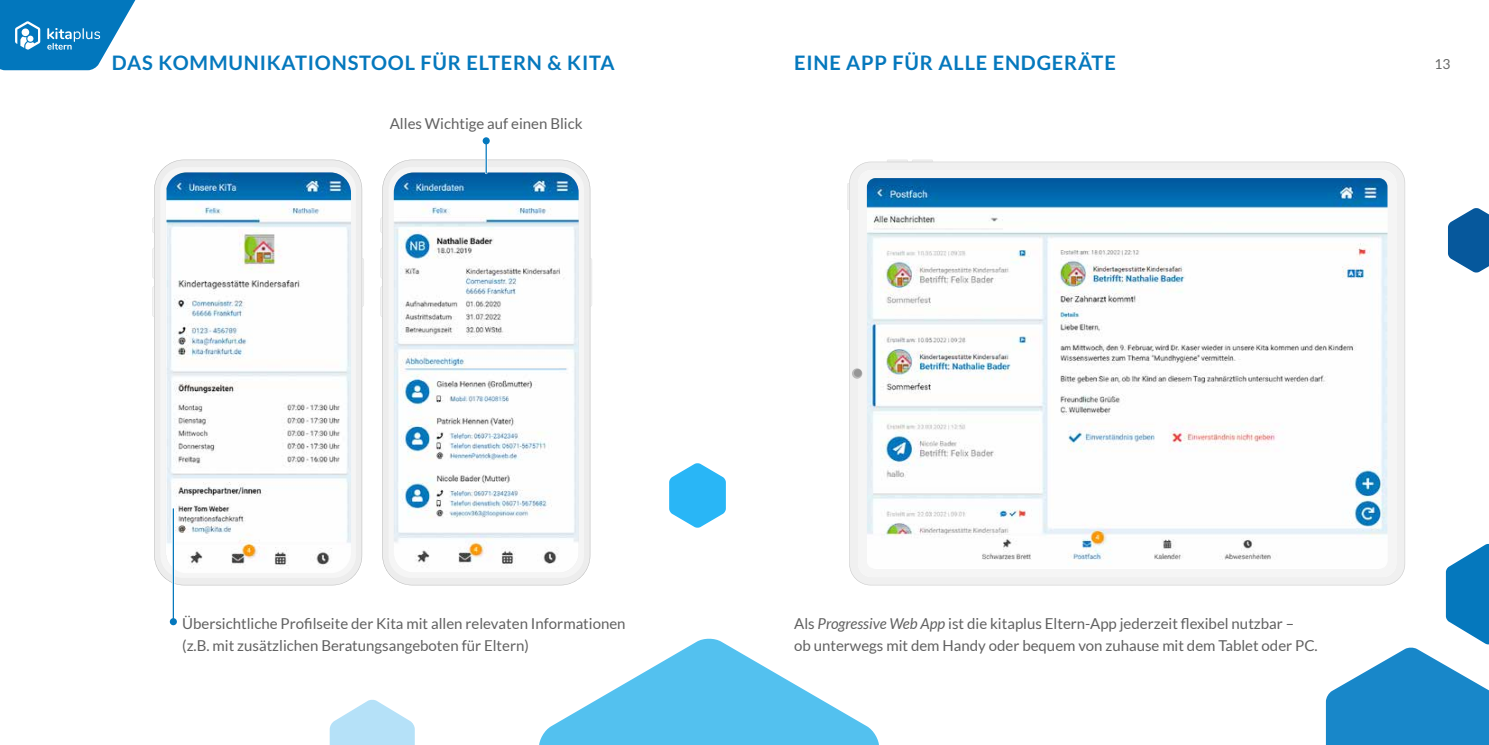
<style>
.page{position:relative;width:1489px;height:745px;background:#fff}
.page>*{position:absolute;margin:0;border:0;box-sizing:border-box;transform-origin:0 0}
.t1{font:700 20px "Lato";letter-spacing:.04em;color:#0578bd}
.t2{font:15px/22.5px "Lato";color:#616161}
.t3{font:13.75px "Lato";color:#676867}
.s1{font-style:italic}
</style>
<div class="page">
<svg style="left:0;top:0;width:136px;height:70px"></svg>
<div style="left:849px;top:162px;width:555px;height:423px;background:#f0f0f0"></div>
<svg style="left:858px;top:170px;width:538px;height:406px;fill:#f5f5f5"></svg>
<svg style="left:851px;top:368px;width:11px;height:10px"></svg>
<div style="left:853px;top:369px;width:8px;height:7px;background:#969696;border-radius:50%"></div>
<img style="left:866px;top:178px;width:521px;height:389px">
<svg style="left:330px;top:699px;width:85px;height:45px"></svg>
<svg style="left:1325px;top:543px;width:163px;height:201px"></svg>
<svg style="left:539px;top:638px;width:340px;height:106px"></svg>
<svg style="left:669px;top:463px;width:56px;height:64px"></svg>
<svg style="left:1448px;top:208px;width:40px;height:64px"></svg>
<svg style="left:154px;top:159px;width:208px;height:426px;background:#ebebeb"></svg>
<div style="left:160px;top:167px;width:196px;height:410px;background:#f5f5f5"></div>
<svg style="left:382px;top:159px;width:208px;height:426px;background:#ebebeb"></svg>
<div style="left:388px;top:167px;width:196px;height:410px;background:#f5f5f5"></div>
<img style="left:166px;top:172px;width:185px;height:401px">
<img style="left:394px;top:172px;width:184px;height:400px">
<div style="left:482px;top:137px;width:7px;height:7px;background:#0578bd;border-radius:50%"></div>
<hr style="left:485px;top:141px;width:2px;height:32px;background:#0578bd">
<hr style="left:172px;top:508px;width:3px;height:109px;background:#fff">
<svg style="left:170px;top:617px;width:7px;height:8px"></svg>
<hr style="left:173px;top:508px;width:1px;height:112px;background:#0578bd">
<h1 class="t1" style="left:112px;top:51px;width:504px">DAS KOMMUNIKATIONSTOOL FÜR ELTERN &amp; KITA</h1>
<h1 class="t1" style="left:794px;top:51px;width:323px">EINE APP FÜR ALLE ENDGERÄTE</h1>
<p class="t3" style="left:1434px;top:56px;width:17px">13</p>
<p class="t2" style="left:390px;top:112px;width:194px">Alles Wichtige auf einen Blick</p>
<p class="t2" style="left:182px;top:611px;width:445px">Übersichtliche Profilseite der Kita mit allen relevaten Informationen (z.B. mit zusätzlichen Beratungsangeboten für Eltern)</p>
<p class="t2" style="left:794px;top:611px;width:525px">Als <span class="s1">Progressive Web App</span> ist die kitaplus Eltern-App jederzeit flexibel nutzbar –<br>ob unterwegs mit dem Handy oder bequem von zuhause mit dem Tablet oder PC.</p>
</div>
